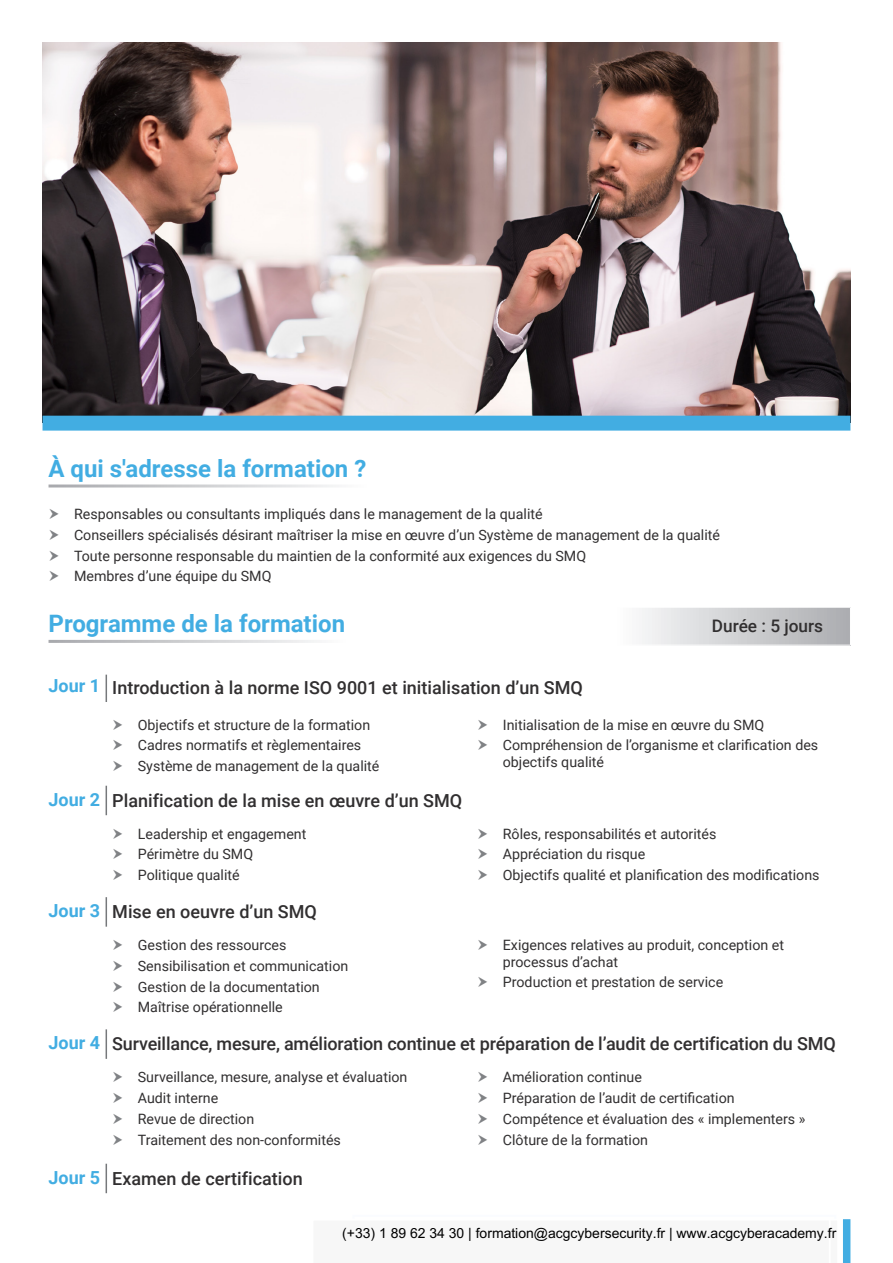
<style>
.page{position:relative;width:893px;height:1263px;background:#fff}
.page>*{position:absolute;margin:0;border:0;box-sizing:border-box;transform-origin:0 0}
.t1{font:700 24px "Roboto";color:#42ade2}
.t2{font:500 18px "Roboto";color:#312f30}
.t3{font:700 18px "Roboto";color:#42ade2}
.t4{font:500 17.25px "Roboto";color:#312f30}
.Bullet_Points{font:14.25px/16.5px "Roboto";color:#312f30}
.t5{font:13.95px "Arial";color:#000}
</style>
<div class="page">
<img style="left:43px;top:43px;width:807px;height:373px">
<div style="left:43px;top:416px;width:807px;height:15px;background:#42ade2"></div>
<svg style="left:642px;top:608px;width:208px;height:37px;background:#cfd0d2"></svg>
<svg style="left:106px;top:675px;width:1px;height:27px"></svg>
<svg style="left:106px;top:786px;width:1px;height:29px"></svg>
<hr style="left:106px;top:897px;width:1px;height:30px;background:#76787b">
<hr style="left:106px;top:1029px;width:1px;height:30px;background:#76787b">
<svg style="left:106px;top:1164px;width:1px;height:29px"></svg>
<div style="left:843px;top:1219px;width:7px;height:44px;background:#42ade2"></div>
<p class="t1" style="left:49px;top:452px;width:319px">À qui s'adresse la formation ?</p>
<p class="Bullet_Points" style="left:74px;top:505px;width:470px">Responsables ou consultants impliqués dans le management de la qualité</p>
<p class="Bullet_Points" style="left:74px;top:526px;width:648px">Conseillers spécialisés désirant maîtriser la mise en œuvre d’un Système de management de la qualité</p>
<p class="Bullet_Points" style="left:74px;top:547px;width:514px">Toute personne responsable du maintien de la conformité aux exigences du SMQ</p>
<p class="Bullet_Points" style="left:74px;top:568px;width:199px">Membres d’une équipe du SMQ</p>
<p class="t1" style="left:49px;top:607px;width:298px">Programme de la formation</p>
<p class="t4" style="left:712px;top:613px;width:113px">Durée : 5 jours</p>
<p class="t3" style="left:49px;top:673px;width:53px">Jour 1</p>
<p class="t2" style="left:112px;top:674px;width:472px">Introduction à la norme ISO 9001 et initialisation d’un SMQ</p>
<p class="Bullet_Points" style="left:138px;top:716px;width:234px">Objectifs et structure de la formation</p>
<p class="Bullet_Points" style="left:138px;top:737px;width:225px">Cadres normatifs et règlementaires</p>
<p class="Bullet_Points" style="left:138px;top:757px;width:243px">Système de management de la qualité</p>
<p class="Bullet_Points" style="left:503px;top:716px;width:263px">Initialisation de la mise en œuvre du SMQ</p>
<p class="Bullet_Points" style="left:503px;top:737px;width:317px">Compréhension de l’organisme et clarification des objectifs qualité</p>
<p class="t3" style="left:49px;top:786px;width:53px">Jour 2</p>
<p class="t2" style="left:112px;top:788px;width:351px">Planification de la mise en œuvre d’un SMQ</p>
<p class="Bullet_Points" style="left:138px;top:825px;width:170px">Leadership et engagement</p>
<p class="Bullet_Points" style="left:138px;top:845px;width:117px">Périmètre du SMQ</p>
<p class="Bullet_Points" style="left:138px;top:866px;width:103px">Politique qualité</p>
<p class="t3" style="left:49px;top:898px;width:53px">Jour 3</p>
<p class="t2" style="left:112px;top:899px;width:206px">Mise en oeuvre d’un SMQ</p>
<p class="Bullet_Points" style="left:138px;top:936px;width:150px">Gestion des ressources</p>
<p class="Bullet_Points" style="left:138px;top:957px;width:212px">Sensibilisation et communication</p>
<p class="Bullet_Points" style="left:138px;top:978px;width:184px">Gestion de la documentation</p>
<p class="Bullet_Points" style="left:138px;top:998px;width:147px">Maîtrise opérationnelle</p>
<p class="Bullet_Points" style="left:503px;top:825px;width:215px">Rôles, responsabilités et autorités</p>
<p class="Bullet_Points" style="left:503px;top:845px;width:144px">Appréciation du risque</p>
<p class="Bullet_Points" style="left:503px;top:866px;width:318px">Objectifs qualité et planification des modifications</p>
<p class="Bullet_Points" style="left:503px;top:936px;width:283px">Exigences relatives au produit, conception et processus d’achat</p>
<p class="Bullet_Points" style="left:503px;top:973px;width:222px">Production et prestation de service</p>
<p class="t3" style="left:49px;top:1030px;width:53px">Jour 4</p>
<p class="t2" style="left:112px;top:1031px;width:725px">Surveillance, mesure, amélioration continue et préparation de l’audit de certification du SMQ</p>
<p class="Bullet_Points" style="left:138px;top:1068px;width:271px">Surveillance, mesure, analyse et évaluation</p>
<p class="Bullet_Points" style="left:138px;top:1089px;width:82px">Audit interne</p>
<p class="Bullet_Points" style="left:138px;top:1110px;width:118px">Revue de direction</p>
<p class="Bullet_Points" style="left:138px;top:1131px;width:205px">Traitement des non-conformités</p>
<p class="Bullet_Points" style="left:503px;top:1068px;width:141px">Amélioration continue</p>
<p class="Bullet_Points" style="left:503px;top:1089px;width:233px">Préparation de l’audit de certification</p>
<p class="Bullet_Points" style="left:503px;top:1110px;width:304px">Compétence et évaluation des « implementers »</p>
<p class="Bullet_Points" style="left:503px;top:1131px;width:147px">Clôture de la formation</p>
<p class="t3" style="left:49px;top:1164px;width:53px">Jour 5</p>
<p class="t2" style="left:112px;top:1166px;width:192px">Examen de certification</p>
<p class="Bullet_Points" style="left:372px;top:1218px;width:454px">(+33) 1 89 62 34 30 | formation@acgcybersecurity.fr | acgcyberademy.fr</p>
<p class="t5" style="left:333px;top:1225px;width:314px">(+3 ) 1 89 62 34 30 | formation@acgcyberacadem</p>
<p class="t5" style="left:342px;top:1225px;width:495px">(+33) 1 89 62 34 30 | formation@acgcybersecurity.fr | www.acgcyberacademy.fr</p>
</div>
